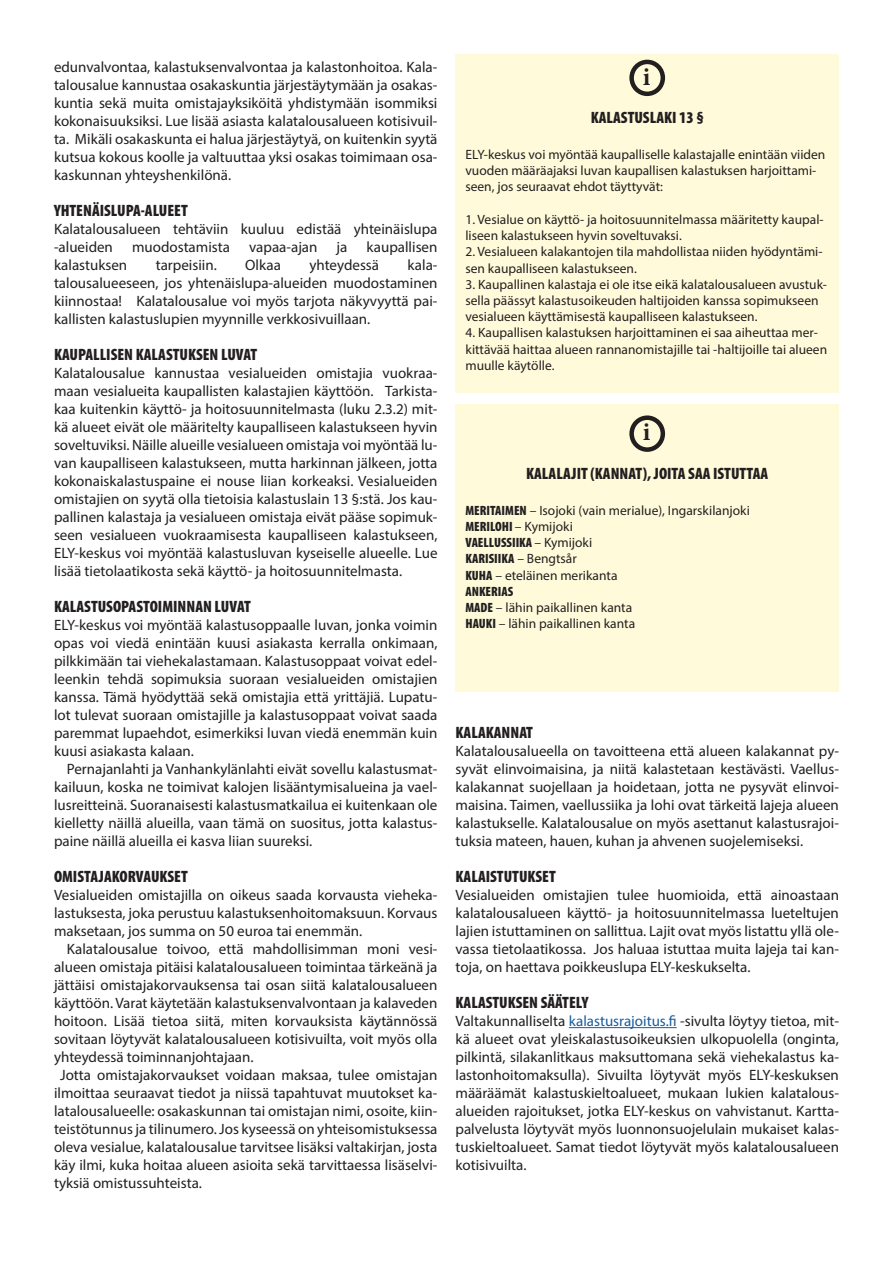
<style>
.page{position:relative;width:893px;height:1263px;background:#fff}
.page>*{position:absolute;margin:0;border:0;box-sizing:border-box;transform-origin:0 0}
.t1{font:700 25.5px "Minion Pro";color:#231f20}
.Väliotsikko{font:900 condensed 16.5px "Myriad Pro";color:#231f20}
.Leipis{font:900 condensed 16.5px "Myriad Pro";color:#231f20}
.Leipis-2{font:15px/18px "Myriad Pro";color:#231f20;text-align:justify}
.Leipis_sis{font:15px/18px "Myriad Pro";color:#231f20;text-align:justify}
.t2{font:13.5px/16.2px "Myriad Pro";color:#231f20}
.t3{font:900 condensed 13.5px "Myriad Pro";color:#231f20}
.s1{font-weight:900;font-stretch:condensed}
.s2{font-weight:400;font-stretch:normal}
.s3{color:#175d9e}
</style>
<div class="page">
<div style="left:455px;top:54px;width:384px;height:339px;background:#fffbda"></div>
<div style="left:629px;top:60px;width:36px;height:36px;border:4px solid #231f20;border-radius:50%"></div>
<div style="left:455px;top:404px;width:384px;height:287px;background:#fffbda"></div>
<div style="left:629px;top:415px;width:36px;height:37px;border:4px solid #231f20;border-radius:50%"></div>
<hr style="left:569px;top:1027px;width:108px;height:1px;background:#175d9e">
<p class="Leipis-2" style="left:54px;top:58px;width:385px">edunvalvontaa, kalastuksenvalvontaa ja kalastonhoitoa. Kala&shy;talousalue kannustaa osakaskuntia järjestäytymään ja osakas&shy;kuntia sekä muita omistajayksiköitä yhdistymään isommiksi kokonaisuuksiksi. Lue lisää asiasta kalatalousalueen kotisivuil&shy;ta. Mikäli osakaskunta ei halua järjestäytyä, on kuitenkin syytä kutsua kokous koolle ja valtuuttaa yksi osakas toimimaan osa&shy;kaskunnan yhteyshenkilönä.</p>
<p class="Väliotsikko" style="left:54px;top:200px;width:135px">YHTENÄISLUPA-ALUEET</p>
<p class="Leipis-2" style="left:54px;top:220px;width:385px">Kalatalousalueen tehtäviin kuuluu edistää yhteinäislupa -alueiden</p>
<p class="Leipis-2" style="left:132px;top:238px;width:99px">muodostamista</p>
<p class="Leipis-2" style="left:249px;top:238px;width:70px">vapaa-ajan</p>
<p class="Leipis-2" style="left:337px;top:238px;width:12px">ja</p>
<p class="Leipis-2" style="left:367px;top:238px;width:72px">kaupallisen</p>
<p class="Leipis-2" style="left:54px;top:256px;width:385px;text-indent:354px">kala&shy;talousalueeseen, jos yhtenäislupa-alueiden muodostaminen kiinnostaa! Kalatalousalue voi myös tarjota näkyvyyttä pai&shy;kallisten kalastuslupien myynnille verkkosivuillaan.</p>
<p class="Väliotsikko" style="left:54px;top:344px;width:205px">KAUPALLISEN KALASTUKSEN LUVAT</p>
<p class="Leipis-2" style="left:54px;top:364px;width:385px">Kalatalousalue kannustaa vesialueiden omistajia vuokraa&shy;maan vesialueita kaupallisten kalastajien käyttöön. Tarkista&shy;kaa kuitenkin käyttö- ja hoitosuunnitelmasta (luku 2.3.2) mit&shy;kä alueet eivät ole määritelty kaupalliseen kalastukseen hyvin soveltuviksi. Näille alueille vesialueen omistaja voi myöntää lu&shy;van kaupalliseen kalastukseen, mutta harkinnan jälkeen, jotta kokonaiskalastuspaine ei nouse liian korkeaksi. Vesialueiden omistajien on syytä olla tietoisia kalastuslain 13 §:stä. Jos kau&shy;pallinen kalastaja ja vesialueen omistaja eivät pääse sopimuk&shy;seen vesialueen vuokraamisesta kaupalliseen kalastukseen, ELY-keskus voi myöntää kalastusluvan kyseiselle alueelle. Lue lisää tietolaatikosta sekä käyttö- ja hoitosuunnitelmasta.</p>
<p class="Väliotsikko" style="left:54px;top:596px;width:198px">KALASTUSOPASTOIMINNAN LUVAT</p>
<p class="Leipis-2" style="left:54px;top:616px;width:385px">ELY-keskus voi myöntää kalastusoppaalle luvan, jonka voimin opas voi viedä enintään kuusi asiakasta kerralla onkimaan, pilkkimään tai viehekalastamaan. Kalastusoppaat voivat edel&shy;leenkin tehdä sopimuksia suoraan vesialueiden omistajien kanssa. Tämä hyödyttää sekä omistajia että yrittäjiä. Lupatu&shy;lot tulevat suoraan omistajille ja kalastusoppaat voivat saada paremmat lupaehdot, esimerkiksi luvan viedä enemmän kuin kuusi asiakasta kalaan.</p>
<p class="Leipis_sis" style="left:54px;top:760px;width:385px;text-indent:13px">Pernajanlahti ja Vanhankylänlahti eivät sovellu kalastusmat&shy;kailuun, koska ne toimivat kalojen lisääntymisalueina ja vael&shy;lusreitteinä. Suoranaisesti kalastusmatkailua ei kuitenkaan ole kielletty näillä alueilla, vaan tämä on suositus, jotta kalastus&shy;paine näillä alueilla ei kasva liian suureksi.</p>
<p class="Väliotsikko" style="left:54px;top:866px;width:135px">OMISTAJAKORVAUKSET</p>
<p class="Leipis-2" style="left:54px;top:886px;width:385px">Vesialueiden omistajilla on oikeus saada korvausta vieheka&shy;lastuksesta, joka perustuu kalastuksenhoitomaksuun. Korvaus maksetaan, jos summa on 50 euroa tai enemmän.</p>
<p class="Leipis_sis" style="left:54px;top:940px;width:385px;text-indent:13px">Kalatalousalue toivoo, että mahdollisimman moni vesi&shy;alueen omistaja pitäisi kalatalousalueen toimintaa tärkeänä ja jättäisi omistajakorvauksensa tai osan siitä kalatalousalueen käyttöön. Varat käytetään kalastuksenvalvontaan ja kalaveden hoitoon. Lisää tietoa siitä, miten korvauksista käytännössä sovitaan löytyvät kalatalousalueen kotisivuilta, voit myös olla yhteydessä toiminnanjohtajaan.</p>
<p class="Leipis-2" style="left:54px;top:1066px;width:385px;text-indent:6px">Jotta omistajakorvaukset voidaan maksaa, tulee omistajan ilmoittaa seuraavat tiedot ja niissä tapahtuvat muutokset ka&shy;latalousalueelle: osakaskunnan tai omistajan nimi, osoite, kiin&shy;teistötunnus ja tilinumero. Jos kyseessä on yhteisomistuksessa oleva vesialue, kalatalousalue tarvitsee lisäksi valtakirjan, josta käy ilmi, kuka hoitaa alueen asioita sekä tarvittaessa lisäselvi&shy;tyksiä omistussuhteista.</p>
<p class="Leipis-2" style="left:54px;top:256px;width:75px">kalastuksen</p>
<p class="Leipis-2" style="left:156px;top:256px;width:63px">tarpeisiin.</p>
<p class="Leipis-2" style="left:245px;top:256px;width:37px">Olkaa</p>
<p class="Leipis-2" style="left:309px;top:256px;width:71px">yhteydessä</p>
<p class="t1" style="left:643px;top:58px;width:9px">i</p>
<p class="Väliotsikko" style="left:591px;top:107px;width:115px">KALASTUSLAKI 13 §</p>
<p class="t2" style="left:465px;top:146px;width:361px">ELY-keskus voi myöntää kaupalliselle kalastajalle enintään viiden vuoden määräajaksi luvan kaupallisen kalastuksen harjoittami&shy;seen, jos seuraavat ehdot täyttyvät:</p>
<p class="t2" style="left:465px;top:211px;width:360px">1. Vesialue on käyttö- ja hoitosuunnitelmassa määritetty kaupal&shy;liseen kalastukseen hyvin soveltuvaksi.</p>
<p class="t2" style="left:465px;top:243px;width:359px">2. Vesialueen kalakantojen tila mahdollistaa niiden hyödyntämi&shy;sen kaupalliseen kalastukseen.</p>
<p class="t2" style="left:465px;top:276px;width:363px">3. Kaupallinen kalastaja ei ole itse eikä kalatalousalueen avustuk&shy;sella päässyt kalastusoikeuden haltijoiden kanssa sopimukseen vesialueen käyttämisestä kaupalliseen kalastukseen.</p>
<p class="t2" style="left:465px;top:324px;width:363px">4. Kaupallisen kalastuksen harjoittaminen ei saa aiheuttaa mer&shy;kittävää haittaa alueen rannanomistajille tai -haltijoille tai alueen muulle käytölle.</p>
<p class="t1" style="left:643px;top:414px;width:9px">i</p>
<p class="Väliotsikko" style="left:526px;top:463px;width:244px">KALALAJIT (KANNAT), JOITA SAA ISTUTTAA</p>
<p class="t2" style="left:465px;top:502px;width:286px"><span class="s1">MERITAIMEN</span> – Isojoki (vain merialue), Ingarskilanjoki</p>
<p class="t2" style="left:465px;top:518px;width:109px"><span class="s1">MERILOHI</span> – Kymijoki</p>
<p class="t3" style="left:465px;top:534px;width:128px">VAELLUSSIIKA <span class="s2">– Kymijoki</span></p>
<p class="t3" style="left:465px;top:550px;width:113px">KARISIIKA <span class="s2">– Bengtsår</span></p>
<p class="t2" style="left:465px;top:567px;width:154px"><span class="s1">KUHA</span> – eteläinen merikanta</p>
<p class="t3" style="left:465px;top:583px;width:49px">ANKERIAS</p>
<p class="t2" style="left:465px;top:599px;width:168px"><span class="s1">MADE</span> – lähin paikallinen kanta</p>
<p class="t2" style="left:465px;top:615px;width:171px"><span class="s1">HAUKI</span> – lähin paikallinen kanta</p>
<p class="Väliotsikko" style="left:455px;top:722px;width:79px">KALAKANNAT</p>
<p class="Leipis-2" style="left:455px;top:742px;width:385px">Kalatalousalueella on tavoitteena että alueen kalakannat py&shy;syvät elinvoimaisina, ja niitä kalastetaan kestävästi. Vaellus&shy;kalakannat suojellaan ja hoidetaan, jotta ne pysyvät elinvoi&shy;maisina. Taimen, vaellussiika ja lohi ovat tärkeitä lajeja alueen kalastukselle. Kalatalousalue on myös asettanut kalastusrajoi&shy;tuksia mateen, hauen, kuhan ja ahvenen suojelemiseksi.</p>
<p class="Väliotsikko" style="left:455px;top:866px;width:102px">KALAISTUTUKSET</p>
<p class="Leipis-2" style="left:455px;top:886px;width:385px">Vesialueiden omistajien tulee huomioida, että ainoastaan kalatalousalueen käyttö- ja hoitosuunnitelmassa lueteltujen lajien istuttaminen on sallittua. Lajit ovat myös listattu yllä ole&shy;vassa tietolaatikossa. Jos haluaa istuttaa muita lajeja tai kan&shy;toja, on haettava poikkeuslupa ELY-keskukselta.</p>
<p class="Leipis" style="left:455px;top:992px;width:134px">KALASTUKSEN SÄÄTELY</p>
<p class="Leipis-2" style="left:455px;top:1012px;width:385px">Valtakunnalliselta <span class="s3">kalastusrajoitus.fi</span> -sivulta löytyy tietoa, mit&shy;kä alueet ovat yleiskalastusoikeuksien ulkopuolella (onginta, pilkintä, silakanlitkaus maksuttomana sekä viehekalastus ka&shy;lastonhoitomaksulla). Sivuilta löytyvät myös ELY-keskuksen määräämät kalastuskieltoalueet, mukaan lukien kalatalous&shy;alueiden rajoitukset, jotka ELY-keskus on vahvistanut. Kartta&shy;palvelusta löytyvät myös luonnonsuojelulain mukaiset kalas&shy;tuskieltoalueet. Samat tiedot löytyvät myös kalatalousalueen kotisivuilta.</p>
</div>
